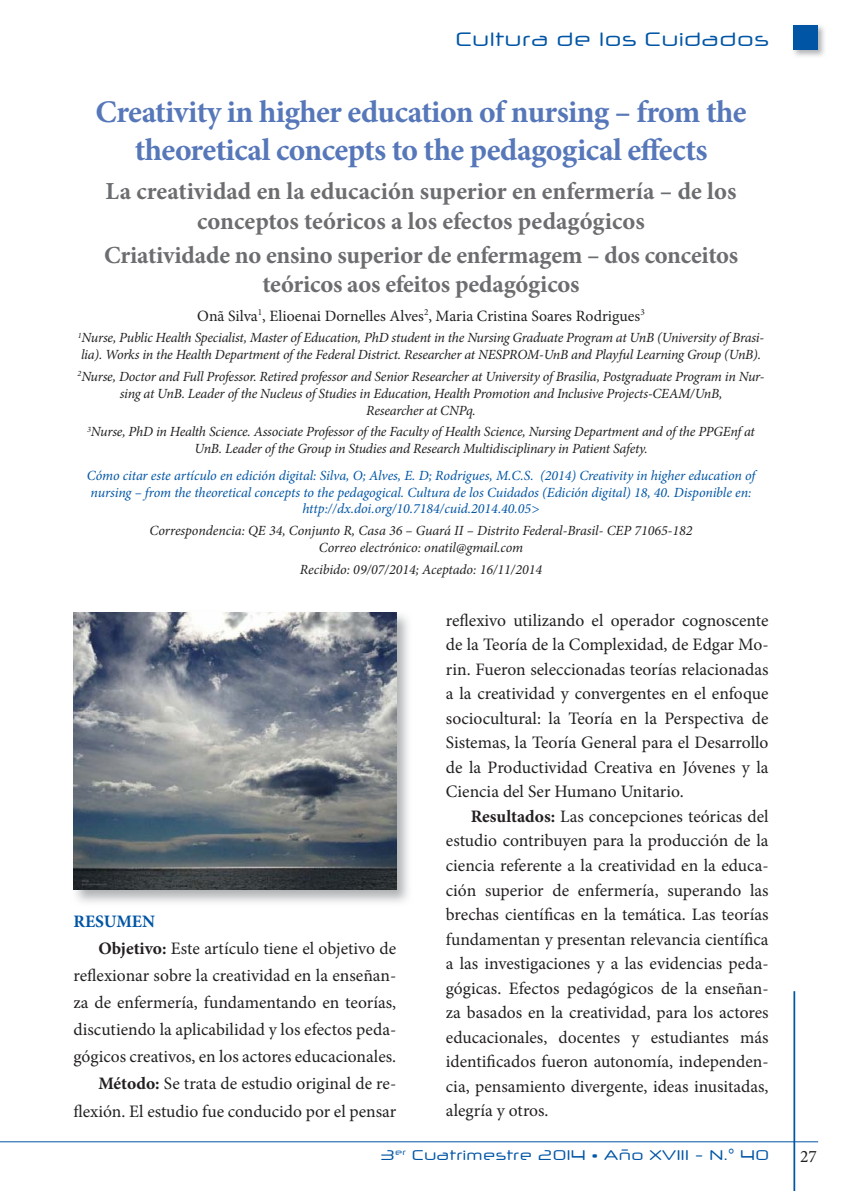
<style>
.page{position:relative;width:844px;height:1191px;background:#fff}
.page>*{position:absolute;margin:0;border:0;box-sizing:border-box;transform-origin:0 0}
.t1{font:700 31.5px/37.8px "Minion Pro";letter-spacing:-.02em;color:#5677b9;text-align:center}
.t2{font:700 24.5px/29.4px "Minion Pro";letter-spacing:-.005em;color:#6c6d70;text-align:center}
.t3{font:19.25px "Neuropol X Free";color:#0155a5}
.t4{font:17.5px/24.5px "Minion Pro";color:#231f20;text-align:justify}
.t5{font:700 17.5px "Minion Pro";color:#0155a5}
.t6{font:15.75px "Minion Pro";color:#231f20}
.t7{font:italic 14px/16.8px "Minion Pro";letter-spacing:-.015em;color:#231f20;text-align:center}
.t8{font:italic 14px/16.8px "Minion Pro";letter-spacing:-.005em;color:#0155a5;text-align:center}
.t9{font:14px "Neuropol X Free";color:#0155a5}
.s1{font-weight:700}
</style>
<div class="page">
<hr style="left:793px;top:991px;width:2px;height:200px;background:#0155a5">
<hr style="left:0;top:1141px;width:818px;height:1px;background:#0155a5">
<img style="left:793px;top:25px;width:32px;height:32px">
<div style="left:793px;top:25px;width:25px;height:25px;background:#0155a5"></div>
<img style="left:73px;top:612px;width:335px;height:291px">
<img style="left:73px;top:613px;width:323px;height:276px">
<p class="t3" style="left:455px;top:27px;width:315px">Cultura de los Cuidados</p>
<h1 class="t1" style="left:95px;top:93px;width:652px">Creativity in higher education of nursing – from the theoretical concepts to the pedagogical effects</h1>
<h2 class="t2" style="left:106px;top:176px;width:632px">La creatividad en la educación superior en enfermería – de los conceptos teóricos a los efectos pedagógicos</h2>
<h2 class="t2" style="left:104px;top:240px;width:635px">Criatividade no ensino superior de enfermagem – dos conceitos teóricos aos efeitos pedagógicos</h2>
<p class="t6" style="left:197px;top:305px;width:449px">Onã Silva<sup>1</sup>, Elioenai Dornelles Alves<sup>2</sup>, Maria Cristina Soares Rodrigues<sup>3</sup></p>
<p class="t7" style="left:78px;top:329px;width:687px;text-align:left"><sup>1</sup>Nurse, Public Health Specialist, Master of Education, PhD student in the Nursing Graduate Program at UnB (University of Brasi&shy;lia). Works in the Health Department of the Federal District. Researcher at NESPROM-UnB and Playful Learning Group (UnB).</p>
<p class="t7" style="left:77px;top:368px;width:688px"><sup>2</sup>Nurse, Doctor and Full Professor. Retired professor and Senior Researcher at University of Brasilia, Postgraduate Program in Nur&shy;sing at UnB. Leader of the Nucleus of Studies in Education, Health Promotion and Inclusive Projects-CEAM/UnB,<br>Researcher at CNPq.</p>
<p class="t7" style="left:87px;top:423px;width:669px"><sup>3</sup>Nurse, PhD in Health Science. Associate Professor of the Faculty of Health Science, Nursing Department and of the PPGEnf at<br>UnB. Leader of the Group in Studies and Research Multidisciplinary in Patient Safety.</p>
<p class="t8" style="left:87px;top:467px;width:670px">Cómo citar este artículo en edición digital: Silva, O; Alves, E. D; Rodrigues, M.C.S. (2014) Creativity in higher education of nursing – from the theoretical concepts to the pedagogical. Cultura de los Cuidados (Edición digital) 18, 40. Disponible en: http://dx.doi.org/10.7184/cuid.2014.40.05&gt;</p>
<p class="t7" style="left:149px;top:522px;width:544px">Correspondencia: QE 34, Conjunto R, Casa 36 – Guará II – Distrito Federal-Brasil- CEP 71065-182<br>Correo electrónico: onatil@gmail.com</p>
<p class="t7" style="left:300px;top:561px;width:244px">Recibido: 09/07/2014; Aceptado: 16/11/2014</p>
<p class="t5" style="left:73px;top:909px;width:83px">RESUMEN</p>
<p class="t4" style="left:98px;top:936px;width:299px"><span class="s1">Objetivo:</span> Este artículo tiene el objetivo de</p>
<p class="t4" style="left:73px;top:963px;width:324px">reflexionar sobre la creatividad en la enseñan-</p>
<p class="t4" style="left:73px;top:990px;width:324px">za de enfermería, fundamentando en teorías,</p>
<p class="t4" style="left:73px;top:1017px;width:324px">discutiendo la aplicabilidad y los efectos peda-</p>
<p class="t4" style="left:73px;top:1044px;width:324px">gógicos creativos, en los actores educacionales.</p>
<p class="t4" style="left:98px;top:1071px;width:299px"><span class="s1">Método:</span> Se trata de estudio original de re-</p>
<p class="t4" style="left:73px;top:1098px;width:324px">flexión. El estudio fue conducido por el pensar</p>
<p class="t4" style="left:446px;top:608px;width:324px">reflexivo utilizando el operador cognoscente de la Teoría de la Complexidad, de Edgar Mo&shy;rin. Fueron seleccionadas teorías relacionadas a la creatividad y convergentes en el enfoque sociocultural: la Teoría en la Perspectiva de Sistemas, la Teoría General para el Desarrollo de la Productividad Creativa en Jóvenes y la Ciencia del Ser Humano Unitario.</p>
<p class="t4" style="left:446px;top:804px;width:324px;text-indent:25px"><span class="s1">Resultados:</span> Las concepciones teóricas del estudio contribuyen para la producción de la ciencia referente a la creatividad en la educa&shy;ción superior de enfermería, superando las brechas científicas en la temática. Las teorías fundamentan y presentan relevancia científica a las investigaciones y a las evidencias peda&shy;gógicas. Efectos pedagógicos de la enseñan&shy;za basados en la creatividad, para los actores educacionales, docentes y estudiantes más identificados fueron autonomía, independen&shy;cia, pensamiento divergente, ideas inusitadas, alegría y otros.</p>
<p class="t9" style="left:381px;top:1146px;width:389px">3<sup>er</sup> Cuatrimestre 2014 • Año XVIII - N.° 40</p>
<p class="t4" style="left:800px;top:1144px;width:18px">27</p>
</div>
